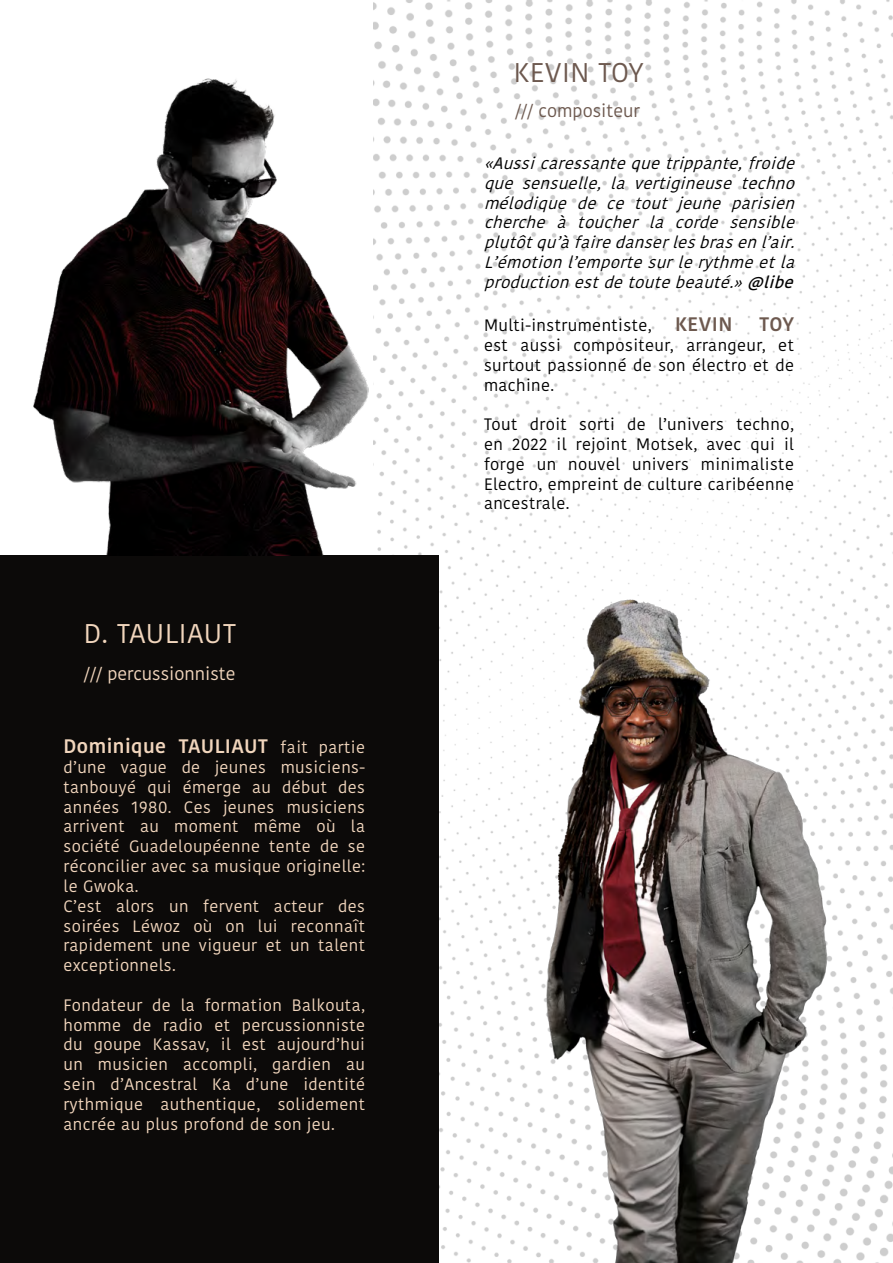
<style>
.page{position:relative;width:893px;height:1263px;background:#fff}
.page>*{position:absolute;margin:0;border:0;box-sizing:border-box;transform-origin:0 0}
.t1{font:27px "Kohinoor Bangla";letter-spacing:.025em;color:#f2d6bd}
.t2{font:27px "Kohinoor Bangla";letter-spacing:.025em;color:#6d594f}
.t3{font:600 19.5px "Kohinoor Bangla";letter-spacing:.025em;color:#f2d6bd}
.t4{font:600 19.5px "Kohinoor Bangla";color:#6d594f}
.t5{font:18px "Kohinoor Bangla";color:#f2d6bd}
.t6{font:18px "Kohinoor Bangla";color:#6d594f}
.t7{font:16.5px/19.8px "Kohinoor Bangla";letter-spacing:.025em;color:#f2d6bd}
.t8{font:16.5px/19.8px "Kohinoor Bangla";letter-spacing:.025em;color:#000;text-align:justify}
.t9{font:italic 16.5px/19.8px "Kohinoor Bangla";color:#000;text-align:justify}
.s1{font-weight:400;font-size:16.5px}
.s2{font-weight:500}
.s3{font-weight:600;font-size:19.5px;color:#6d594f}
</style>
<div class="page">
<img style="left:374px;top:0;width:519px;height:1262px">
<div style="left:0;top:555px;width:438px;height:708px;background:#0c0a09"></div>
<img style="left:33px;top:17px;width:400px;height:538px">
<img style="left:506px;top:590px;width:387px;height:673px">
<h1 class="t1" style="left:84px;top:613px;width:153px">D. TAULIAUT</h1>
<p class="t5" style="left:84px;top:660px;width:153px">/// percussionniste</p>
<p class="t3" style="left:64px;top:730px;width:303px">Dominique TAULIAUT <span class="s1">fait partie</span></p>
<p class="t7" style="left:64px;top:757px;width:303px">d’une vague de jeunes musiciens&shy;tanbouyé qui émerge au début des années 1980. Ces jeunes musiciens arrivent au moment même où la société Guadeloupéenne tente de se réconcilier avec sa musique originelle: le Gwoka.<br>C’est alors un fervent acteur des soirées Léwoz où on lui reconnaît rapidement une vigueur et un talent exceptionnels.</p>
<p class="t7" style="left:64px;top:995px;width:303px;text-align:justify">Fondateur de la formation Balkouta, homme de radio et percussionniste du goupe Kassav, il est aujourd’hui un musicien accompli, gardien au sein d’Ancestral Ka d’une identité rythmique authentique, solidement ancrée au plus profond de son jeu.</p>
<h1 class="t2" style="left:514px;top:52px;width:131px">KEVIN TOY</h1>
<p class="t6" style="left:515px;top:97px;width:126px">/// compositeur</p>
<p class="t9" style="left:484px;top:153px;width:318px">«Aussicaressantequetrippante,froide que sensuelle, la vertigineuse techno mélodique de ce tout jeune parisien cherche à toucher la corde sensible plutôtqu’àfairedanserlesbrasenl’air.<br>L’émotionl’emportesurlerythmeetla productionestdetoutebeauté.»<span class="s2">@libe</span></p>
<p class="t8" style="left:484px;top:315px;width:250px">Multi-instrumentiste, <span class="s3">KEVIN</span></p>
<p class="t4" style="left:759px;top:308px;width:36px">TOY</p>
<p class="t8" style="left:484px;top:335px;width:311px">est aussi compositeur, arrangeur, et surtout passionné de son électro et de machine.</p>
<p class="t8" style="left:484px;top:414px;width:311px">Tout droit sorti de l’univers techno, en 2022 il rejoint Motsek, avec qui il forge un nouvel univers minimaliste Electro, empreint de culture caribéenne ancestrale.</p>
</div>
